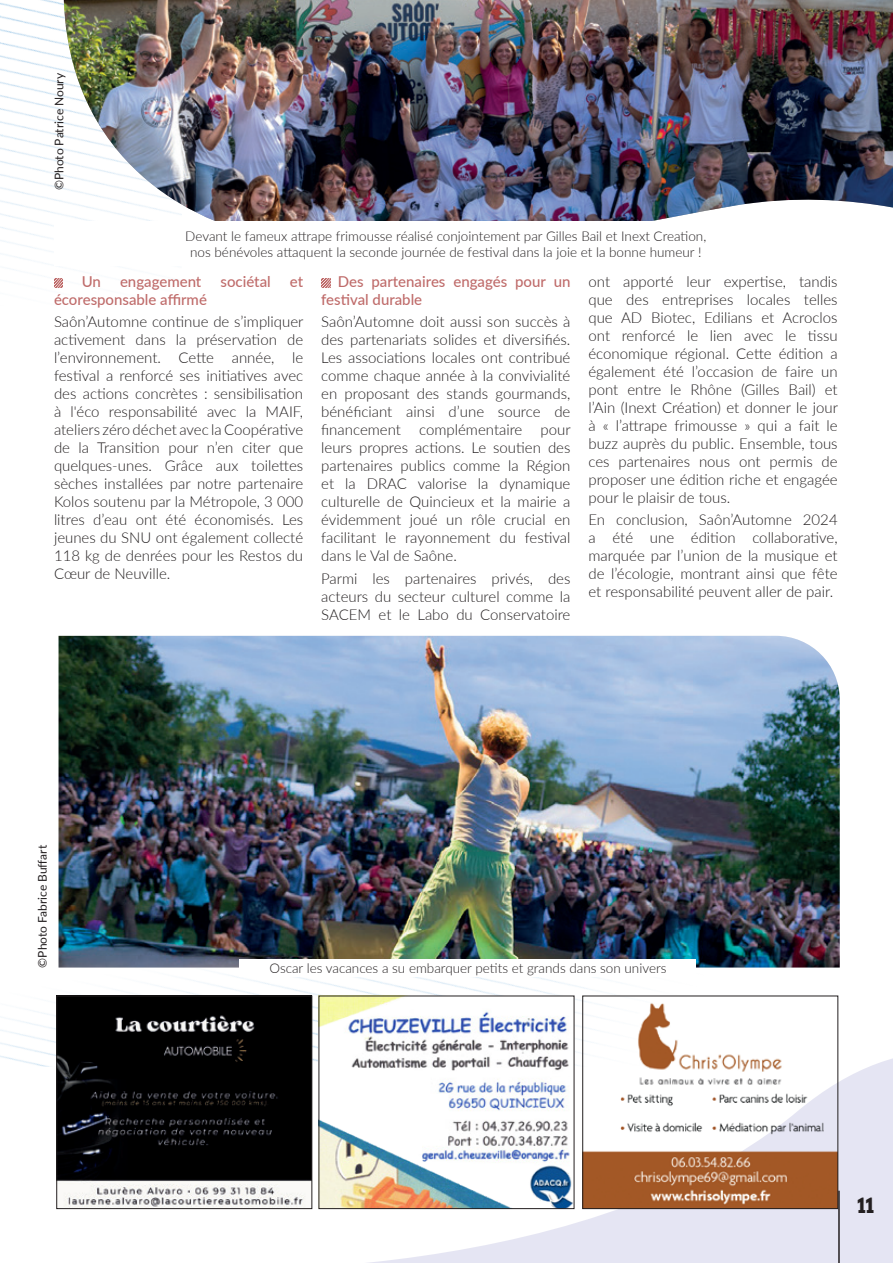
<style>
.page{position:relative;width:893px;height:1263px;background:#fff}
.page>*{position:absolute;margin:0;border:0;box-sizing:border-box;transform-origin:0 0}
.t1{font:700 21px "Arvo";color:#231f20}
.t2{font:300 15px/18px "Lato";color:#231f20;text-align:justify}
.t3{font:500 15px/18px "Lato";color:#bf6b6a}
.t4{font:300 13.5px/16.2px "Lato";color:#231f20;text-align:center}
.t5{font:12px "Lato";color:#231f20}
</style>
<div class="page">
<svg style="left:156px;top:1067px;width:737px;height:196px;fill:#e5e5f3"></svg>
<hr style="left:838px;top:1191px;width:2px;height:72px;background:#231f20">
<img style="left:0;top:924px;width:893px;height:143px">
<img style="left:0;top:0;width:48px;height:277px">
<svg style="left:0;top:54px;width:1px;height:164px"></svg>
<img style="left:58px;top:997px;width:252px;height:210px">
<div style="left:56px;top:995px;width:256px;height:214px;border:1px solid #231f20"></div>
<img style="left:584px;top:997px;width:252px;height:210px">
<div style="left:582px;top:995px;width:256px;height:214px;border:1px solid #231f20"></div>
<img style="left:64px;top:0;width:829px;height:221px">
<img style="left:59px;top:636px;width:781px;height:331px">
<svg style="left:240px;top:959px;width:456px;height:17px"></svg>
<img style="left:321px;top:997px;width:251px;height:210px">
<p class="t5" style="left:51px;top:190px;width:119px;rotate:-90deg">©Photo Patrice Noury</p>
<p class="t4" style="left:185px;top:227px;width:523px">Devant le fameux attrape frimousse réalisé conjointement par Gilles Bail et Inext Creation, nos bénévoles attaquent la seconde journée de festival dans la joie et la bonne humeur !</p>
<p class="t3" style="left:82px;top:272px;width:21px">Un</p>
<p class="t3" style="left:120px;top:272px;width:83px">engagement</p>
<p class="t3" style="left:221px;top:272px;width:52px">sociétal</p>
<p class="t3" style="left:290px;top:272px;width:15px">et</p>
<p class="t3" style="left:54px;top:290px;width:154px">écoresponsable affirmé</p>
<p class="t2" style="left:54px;top:312px;width:251px">Saôn’Automne continue de s’impliquer activement dans la préservation de l’environnement. Cette année, le festival a renforcé ses initiatives avec des actions concrètes : sensibilisation à l'éco responsabilité avec la MAIF, ateliers zéro déchet avec la Coopérative de la Transition pour n’en citer que quelques-unes. Grâce aux toilettes sèches installées par notre partenaire Kolos soutenu par la Métropole, 3 000 litres d’eau ont été économisés. Les jeunes du SNU ont également collecté 118 kg de denrées pour les Restos du Cœur de Neuville.</p>
<p class="t3" style="left:321px;top:272px;width:251px;text-indent:17px">Des partenaires engagés pour un festival durable</p>
<p class="t2" style="left:321px;top:312px;width:251px">Saôn’Automne doit aussi son succès à des partenariats solides et diversifiés.<br>Les associations locales ont contribué comme chaque année à la convivialité en proposant des stands gourmands, bénéficiant ainsi d’une source de financement complémentaire pour leurs propres actions. Le soutien des partenaires publics comme la Région et la DRAC valorise la dynamique culturelle de Quincieux et la mairie a évidemment joué un rôle crucial en facilitant le rayonnement du festival dans le Val de Saône.</p>
<p class="t2" style="left:321px;top:569px;width:251px">Parmi les partenaires privés, des acteurs du secteur culturel comme la SACEM et le Labo du Conservatoire</p>
<p class="t2" style="left:588px;top:272px;width:251px">ont apporté leur expertise, tandis que des entreprises locales telles que AD Biotec, Edilians et Acroclos ont renforcé le lien avec le tissu économique régional. Cette édition a également été l’occasion de faire un pont entre le Rhône (Gilles Bail) et l’Ain (Inext Création) et donner le jour à « l’attrape frimousse » qui a fait le buzz auprès du public. Ensemble, tous ces partenaires nous ont permis de proposer une édition riche et engagée pour le plaisir de tous.</p>
<p class="t2" style="left:588px;top:510px;width:251px">En conclusion, Saôn’Automne 2024 a été une édition collaborative, marquée par l’union de la musique et de l’écologie, montrant ainsi que fête et responsabilité peuvent aller de pair.</p>
<p class="t5" style="left:34px;top:967px;width:124px;rotate:-90deg">©Photo Fabrice Buffart</p>
<p class="t4" style="left:269px;top:959px;width:399px">Oscar les vacances a su embarquer petits et grands dans son univers</p>
<h1 class="t1" style="left:857px;top:1192px;width:18px">11</h1>
</div>
